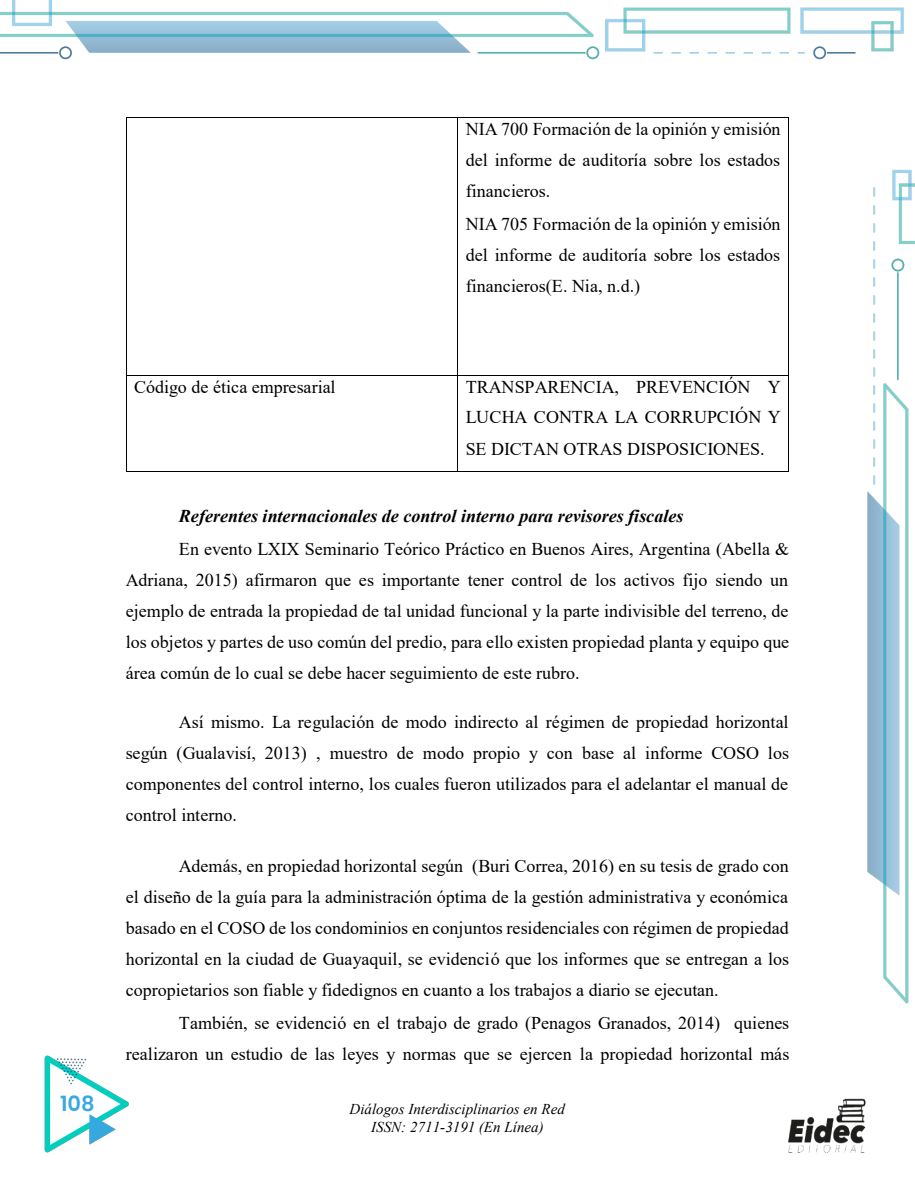
<style>
.page{position:relative;width:915px;height:1188px;background:#fff}
.page>*{position:absolute;margin:0;border:0;box-sizing:border-box;transform-origin:0 0}
.t1{font:600 21px "Poppins";color:#38a8e0}
.t2{font:18px/31px "Times New Roman";color:#000;text-align:justify}
.t3{font:italic 700 18px "Times New Roman";color:#000}
.t4{font:italic 15px/17.4px "Times New Roman";color:#000;text-align:center}
</style>
<div class="page">
<img style="left:0;top:0;width:914px;height:1153px">
<div style="left:349px;top:1101px;width:216px;height:17px;background:#fff"></div>
<div style="left:410px;top:1118px;width:133px;height:17px;background:#fff"></div>
<img style="left:777px;top:1079px;width:98px;height:74px">
<hr style="left:126px;top:117px;width:331px;height:1px;background:#000">
<hr style="left:458px;top:117px;width:330px;height:1px;background:#000">
<hr style="left:126px;top:118px;width:1px;height:257px;background:#000">
<hr style="left:457px;top:118px;width:1px;height:257px;background:#000">
<hr style="left:788px;top:118px;width:1px;height:257px;background:#000">
<hr style="left:126px;top:375px;width:331px;height:1px;background:#000">
<hr style="left:458px;top:375px;width:330px;height:1px;background:#000">
<hr style="left:126px;top:376px;width:1px;height:95px;background:#000">
<hr style="left:126px;top:471px;width:331px;height:1px;background:#000">
<hr style="left:457px;top:376px;width:1px;height:95px;background:#000">
<hr style="left:458px;top:471px;width:330px;height:1px;background:#000">
<hr style="left:788px;top:376px;width:1px;height:95px;background:#000">
<p class="t2" style="left:465px;top:113px;width:316px">NIA 700 Formación de la opinión y emisión del informe de auditoría sobre los estados financieros.</p>
<p class="t2" style="left:465px;top:208px;width:316px">NIA 705 Formación de la opinión y emisión del informe de auditoría sobre los estados financieros(E. Nia, n.d.)</p>
<p class="t1" style="left:60px;top:1092px;width:36px">108</p>
<p class="t2" style="left:134px;top:370px;width:203px">Código de ética empresarial</p>
<p class="t2" style="left:465px;top:370px;width:316px">TRANSPARENCIA, PREVENCIÓN Y LUCHA CONTRA LA CORRUPCIÓN Y SE DICTAN OTRAS DISPOSICIONES.</p>
<p class="t3" style="left:179px;top:503px;width:506px">Referentes internacionales de control interno para revisores fiscales</p>
<p class="t2" style="left:126px;top:533px;width:664px;text-indent:53px">En evento LXIX Seminario Teórico Práctico en Buenos Aires, Argentina (Abella &amp; Adriana, 2015) afirmaron que es importante tener control de los activos fijo siendo un ejemplo de entrada la propiedad de tal unidad funcional y la parte indivisible del terreno, de los objetos y partes de uso común del predio, para ello existen propiedad planta y equipo que área común de lo cual se debe hacer seguimiento de este rubro.</p>
<p class="t2" style="left:126px;top:706px;width:664px;text-indent:53px">Así mismo. La regulación de modo indirecto al régimen de propiedad horizontal según (Gualavisí, 2013) , muestro de modo propio y con base al informe COSO los componentes del control interno, los cuales fueron utilizados para el adelantar el manual de control interno.</p>
<p class="t2" style="left:126px;top:850px;width:664px;text-indent:53px">Además, en propiedad horizontal según (Buri Correa, 2016) en su tesis de grado con el diseño de la guía para la administración óptima de la gestión administrativa y económica basado en el COSO de los condominios en conjuntos residenciales con régimen de propiedad horizontal en la ciudad de Guayaquil, se evidenció que los informes que se entregan a los copropietarios son fiable y fidedignos en cuanto a los trabajos a diario se ejecutan.</p>
<p class="t2" style="left:126px;top:1007px;width:665px;text-align:right">También, se evidenció en el trabajo de grado (Penagos Granados, 2014) quienes realizaron un estudio de las leyes y normas que se ejercen la propiedad horizontal más</p>
<p class="t4" style="left:349px;top:1100px;width:217px">Diálogos Interdisciplinarios en Red<br>ISSN: 2711-3191 (En Línea)</p>
</div>
